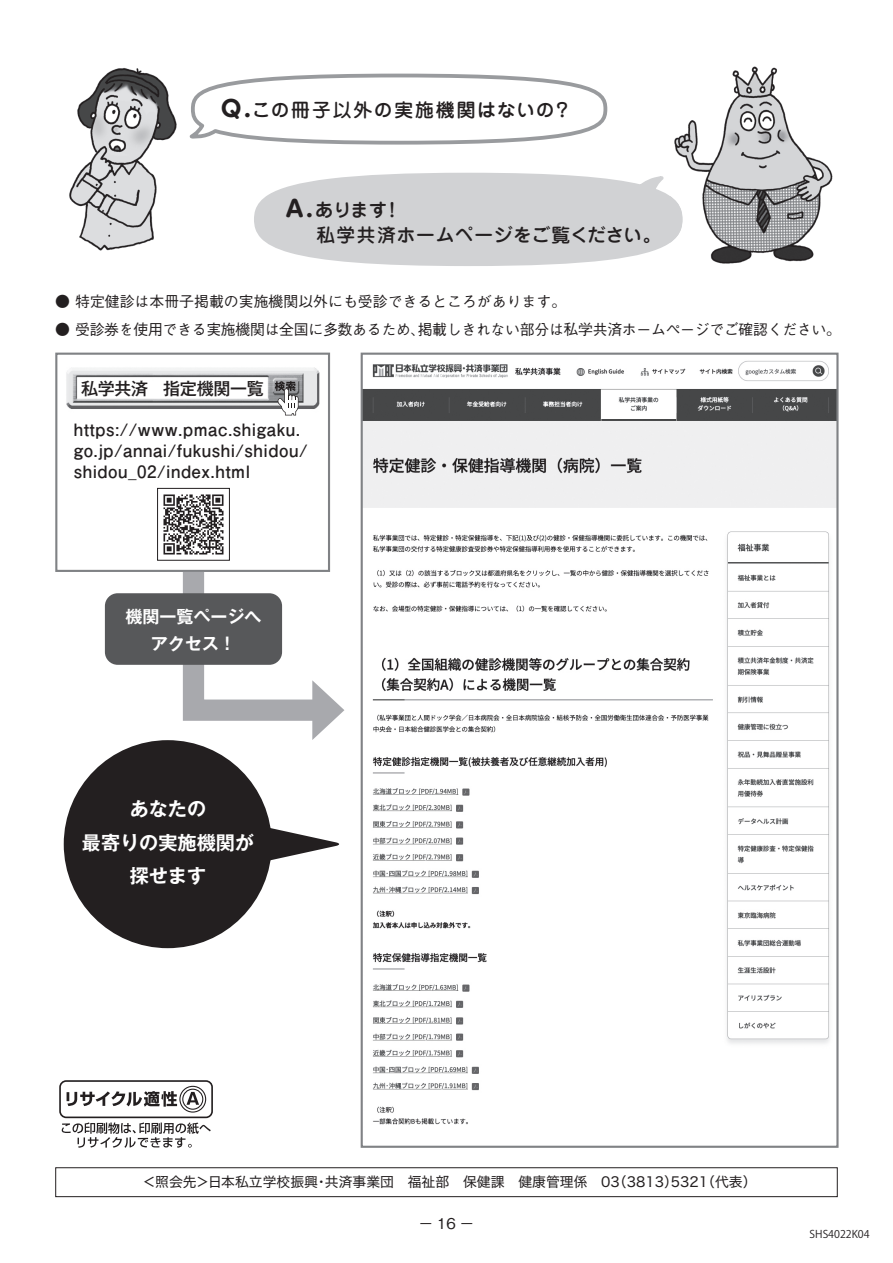
<style>
.page{position:relative;width:893px;height:1263px;background:#fff}
.page>*{position:absolute;margin:0;border:0;box-sizing:border-box;transform-origin:0 0}
.t1{font:700 19.2px/33.5px "Gothic MB101 Pro De";color:#fff;text-align:center}
.t2{font:500 18.75px/24.5px "Jun 34 Pro";letter-spacing:.025em;color:#231f20}
.t3{font:500 18.75px "Jun 34 Pro";letter-spacing:.09em;color:#231f20}
.t4{font:700 16.95px/21.3px "Futo Go B101 Pro";letter-spacing:.03em;color:#231f20}
.t5{font:700 16.95px/26.5px "Gothic MB101 Pro De";color:#fff;text-align:center}
.t6{font:500 16.95px "Gothic MB101 Pro";letter-spacing:-.015em;color:#231f20}
.t7{font:500 14.85px "Gothic BBB Pr 5";letter-spacing:-.02em;color:#231f20}
.t8{font:500 14.85px "Gothic BBB Pr 5";color:#231f20}
.t9{font:13.8px "Hiragino Sans W4";color:#231f20}
.t10{font:10.65px "Koz Go Pro";color:#231f20}
.s1{font-family:"UD Shin M Go Pr 6 N";font-weight:700;font-size:22.5px}
</style>
<div class="page">
<svg style="left:189px;top:73px;width:419px;height:72px"></svg>
<svg style="left:254px;top:173px;width:416px;height:93px;background:#d6d7d9"></svg>
<img style="left:674px;top:66px;width:159px;height:198px">
<img style="left:670px;top:196px;width:12px;height:47px">
<img style="left:69px;top:68px;width:108px;height:183px">
<div style="left:55px;top:1167px;width:783px;height:30px;border:1px solid #231f20"></div>
<div style="left:59px;top:1080px;width:154px;height:38px;border:2px solid #231f20;border-radius:6px"></div>
<svg style="left:62px;top:1122px;width:149px;height:26px"></svg>
<svg style="left:67px;top:1085px;width:140px;height:28px"></svg>
<div style="left:55px;top:353px;width:275px;height:219px;border:2px solid #808285"></div>
<svg style="left:270px;top:828px;width:70px;height:35px"></svg>
<div style="left:64px;top:740px;width:208px;height:208px;background:#231f20;border-radius:50%"></div>
<svg style="left:172px;top:551px;width:173px;height:189px"></svg>
<div style="left:105px;top:593px;width:177px;height:72px;background:#57585a;border-radius:13px"></div>
<img style="left:66px;top:367px;width:253px;height:42px">
<svg style="left:275px;top:381px;width:24px;height:34px"></svg>
<img style="left:163px;top:494px;width:65px;height:64px">
<div style="left:157px;top:488px;width:73px;height:72px;border:1px solid #231f20"></div>
<img style="left:364px;top:360px;width:471px;height:765px">
<div style="left:361px;top:353px;width:477px;height:795px;border:2px solid #808285"></div>
<p class="t3" style="left:221px;top:95px;width:352px"><span class="s1">Q.</span>この冊子以外の実施機関はないの？</p>
<p class="t2" style="left:316px;top:196px;width:347px;text-indent:-31px"><span class="s1">A.</span>あります！<br>私学共済ホームページをご覧ください。</p>
<p class="t8" style="left:55px;top:289px;width:512px">● 特定健診は本冊子掲載の実施機関以外にも受診できるところがあります。</p>
<p class="t7" style="left:55px;top:318px;width:787px">● 受診券を使用できる実施機関は全国に多数あるため、掲載しきれない部分は私学共済ホームページでご確認ください。</p>
<p class="t6" style="left:81px;top:374px;width:184px">私学共済 指定機関一覧</p>
<p class="t4" style="left:74px;top:416px;width:235px">https://www.pmac.shigaku. go.jp/annai/fukushi/shidou/ shidou_02/index.html</p>
<p class="t5" style="left:125px;top:601px;width:138px">機関一覧ページへアクセス！</p>
<p class="t1" style="left:82px;top:790px;width:174px">あなたの<br>最寄りの実施機関が探せます</p>
<p class="t9" style="left:143px;top:1170px;width:615px">＜照会先＞日本私立学校振興・共済事業団　福祉部　保健課　健康管理係　03（3813）5321（代表）</p>
<p class="t7" style="left:418px;top:1212px;width:57px">−16−</p>
<p class="t10" style="left:810px;top:1227px;width:61px">SHS4022K04</p>
</div>
